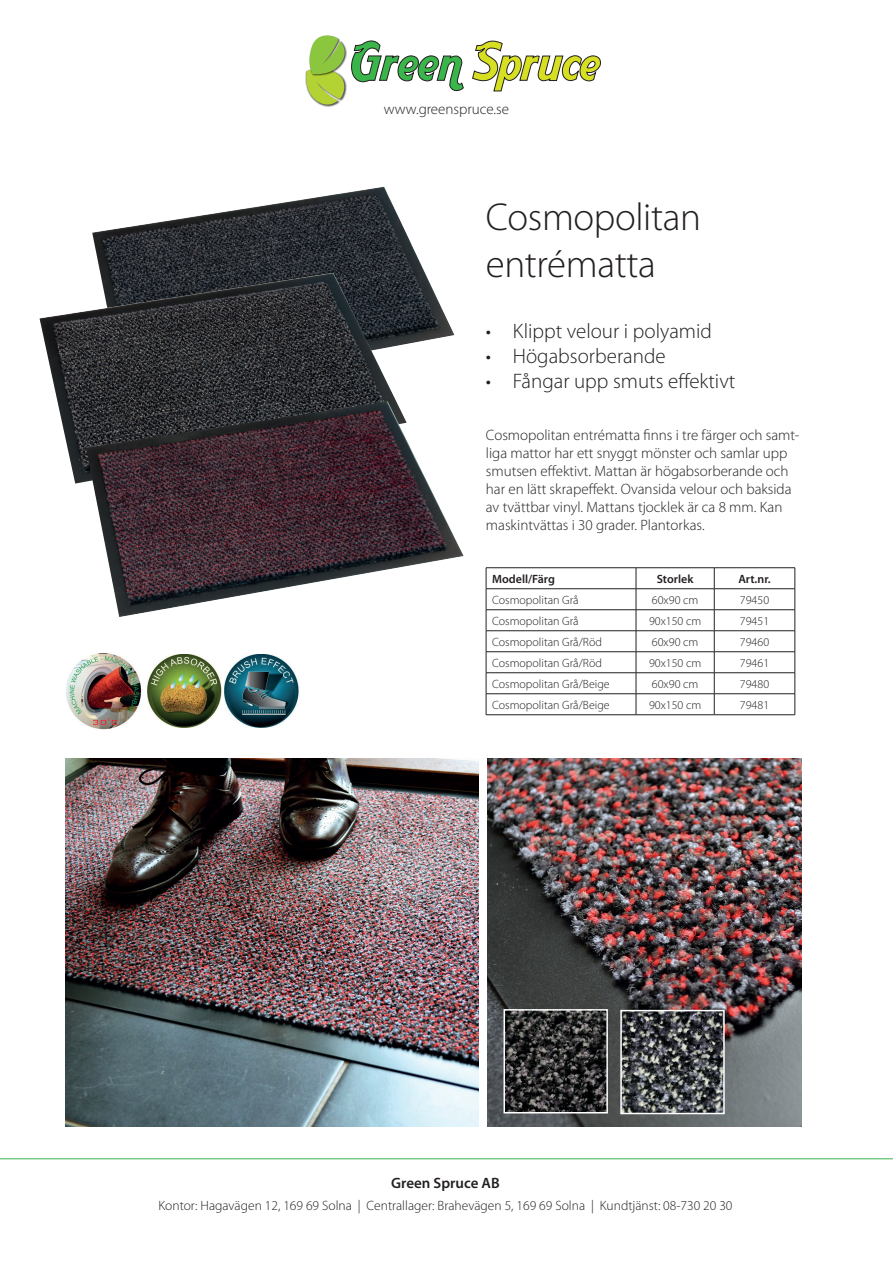
<style>
.page{position:relative;width:893px;height:1263px;background:#fff}
.page>*{position:absolute;margin:0;border:0;box-sizing:border-box;transform-origin:0 0}
.t1{font:300 39px/46.8px "Myriad Pro";letter-spacing:-.01em;color:#231f20}
.t2{font:300 21px "Myriad Pro";color:#231f20}
.t3{font:300 15px/18px "Myriad Pro";color:#231f20}
.t4{font:600 15px "Myriad Pro";color:#231f20}
.t5{font:300 13.5px "Myriad Pro";color:#231f20}
.t6{font:300 12px "Myriad Pro";color:#231f20}
.t7{font:600 12px "Myriad Pro";color:#231f20}
</style>
<div class="page">
<img style="left:92px;top:186px;width:362px;height:158px">
<hr style="left:486px;top:567px;width:150px;height:1px;background:#231f20">
<hr style="left:636px;top:567px;width:78px;height:1px;background:#231f20">
<hr style="left:714px;top:567px;width:81px;height:1px;background:#231f20">
<hr style="left:486px;top:588px;width:150px;height:1px;background:#231f20">
<hr style="left:636px;top:588px;width:78px;height:1px;background:#231f20">
<hr style="left:714px;top:588px;width:81px;height:1px;background:#231f20">
<hr style="left:486px;top:609px;width:150px;height:1px;background:#231f20">
<hr style="left:636px;top:609px;width:78px;height:1px;background:#231f20">
<hr style="left:714px;top:609px;width:81px;height:1px;background:#231f20">
<hr style="left:486px;top:630px;width:150px;height:1px;background:#231f20">
<hr style="left:636px;top:630px;width:78px;height:1px;background:#231f20">
<hr style="left:714px;top:630px;width:81px;height:1px;background:#231f20">
<hr style="left:486px;top:651px;width:150px;height:1px;background:#231f20">
<hr style="left:636px;top:651px;width:78px;height:1px;background:#231f20">
<hr style="left:714px;top:651px;width:81px;height:1px;background:#231f20">
<hr style="left:486px;top:672px;width:150px;height:1px;background:#231f20">
<hr style="left:636px;top:672px;width:78px;height:1px;background:#231f20">
<hr style="left:714px;top:672px;width:81px;height:1px;background:#231f20">
<hr style="left:486px;top:693px;width:150px;height:1px;background:#231f20">
<svg style="left:486px;top:568px;width:1px;height:146px"></svg>
<hr style="left:636px;top:693px;width:78px;height:1px;background:#231f20">
<svg style="left:636px;top:568px;width:1px;height:146px"></svg>
<hr style="left:714px;top:693px;width:81px;height:1px;background:#231f20">
<svg style="left:714px;top:568px;width:1px;height:146px"></svg>
<svg style="left:795px;top:568px;width:1px;height:146px"></svg>
<hr style="left:486px;top:714px;width:150px;height:1px;background:#231f20">
<hr style="left:636px;top:714px;width:78px;height:1px;background:#231f20">
<hr style="left:714px;top:714px;width:81px;height:1px;background:#231f20">
<img style="left:66px;top:653px;width:76px;height:76px">
<img style="left:147px;top:654px;width:75px;height:74px">
<img style="left:225px;top:654px;width:74px;height:73px">
<img style="left:65px;top:758px;width:414px;height:369px">
<img style="left:487px;top:758px;width:314px;height:369px">
<img style="left:39px;top:273px;width:368px;height:211px">
<img style="left:506px;top:1012px;width:99px;height:98px">
<div style="left:503px;top:1009px;width:105px;height:104px;border:2px solid #fff"></div>
<img style="left:623px;top:1013px;width:99px;height:98px">
<div style="left:620px;top:1010px;width:105px;height:104px;border:2px solid #fff"></div>
<img style="left:86px;top:401px;width:378px;height:216px">
<svg style="left:472px;top:41px;width:128px;height:50px"></svg>
<svg style="left:305px;top:35px;width:158px;height:72px"></svg>
<hr style="left:0;top:1158px;width:893px;height:1px;background:#3bb54a">
<p class="t3" style="left:384px;top:100px;width:127px">www.greenspruce.se</p>
<h1 class="t1" style="left:486px;top:193px;width:217px">Cosmopolitan entrématta</h1>
<h2 class="t2" style="left:486px;top:318px;width:227px">• Klippt velour i polyamid</h2>
<h2 class="t2" style="left:486px;top:343px;width:181px">• Högabsorberande</h2>
<h2 class="t2" style="left:486px;top:368px;width:251px">• Fångar upp smuts effektivt</h2>
<p class="t3" style="left:486px;top:425px;width:315px">Cosmopolitan entrématta finns i tre färger och samt&shy;liga mattor har ett snyggt mönster och samlar upp smutsen effektivt. Mattan är högabsorberande och har en lätt skrapeffekt. Ovansida velour och baksida av tvättbar vinyl. Mattans tjocklek är ca 8 mm. Kan maskintvättas i 30 grader. Plantorkas.</p>
<p class="t7" style="left:492px;top:571px;width:64px">Modell/Färg</p>
<p class="t7" style="left:657px;top:571px;width:38px">Storlek</p>
<p class="t7" style="left:738px;top:571px;width:34px">Art.nr.</p>
<p class="t6" style="left:492px;top:592px;width:88px">Cosmopolitan Grå</p>
<p class="t6" style="left:652px;top:592px;width:48px">60x90 cm</p>
<p class="t6" style="left:740px;top:592px;width:31px">79450</p>
<p class="t6" style="left:492px;top:613px;width:88px">Cosmopolitan Grå</p>
<p class="t6" style="left:649px;top:613px;width:54px">90x150 cm</p>
<p class="t6" style="left:740px;top:613px;width:31px">79451</p>
<p class="t6" style="left:492px;top:634px;width:111px">Cosmopolitan Grå/Röd</p>
<p class="t6" style="left:652px;top:634px;width:48px">60x90 cm</p>
<p class="t6" style="left:740px;top:634px;width:31px">79460</p>
<p class="t6" style="left:492px;top:655px;width:111px">Cosmopolitan Grå/Röd</p>
<p class="t6" style="left:649px;top:655px;width:54px">90x150 cm</p>
<p class="t6" style="left:740px;top:655px;width:31px">79461</p>
<p class="t6" style="left:492px;top:676px;width:119px">Cosmopolitan Grå/Beige</p>
<p class="t6" style="left:652px;top:676px;width:48px">60x90 cm</p>
<p class="t6" style="left:740px;top:676px;width:31px">79480</p>
<p class="t6" style="left:492px;top:697px;width:119px">Cosmopolitan Grå/Beige</p>
<p class="t6" style="left:649px;top:697px;width:54px">90x150 cm</p>
<p class="t6" style="left:740px;top:697px;width:31px">79481</p>
<p class="t4" style="left:391px;top:1173px;width:110px">Green Spruce AB</p>
<p class="t5" style="left:158px;top:1197px;width:576px">Kontor: Hagavägen 12, 169 69 Solna | Centrallager: Brahevägen 5, 169 69 Solna | Kundtjänst: 08-730 20 30</p>
</div>
